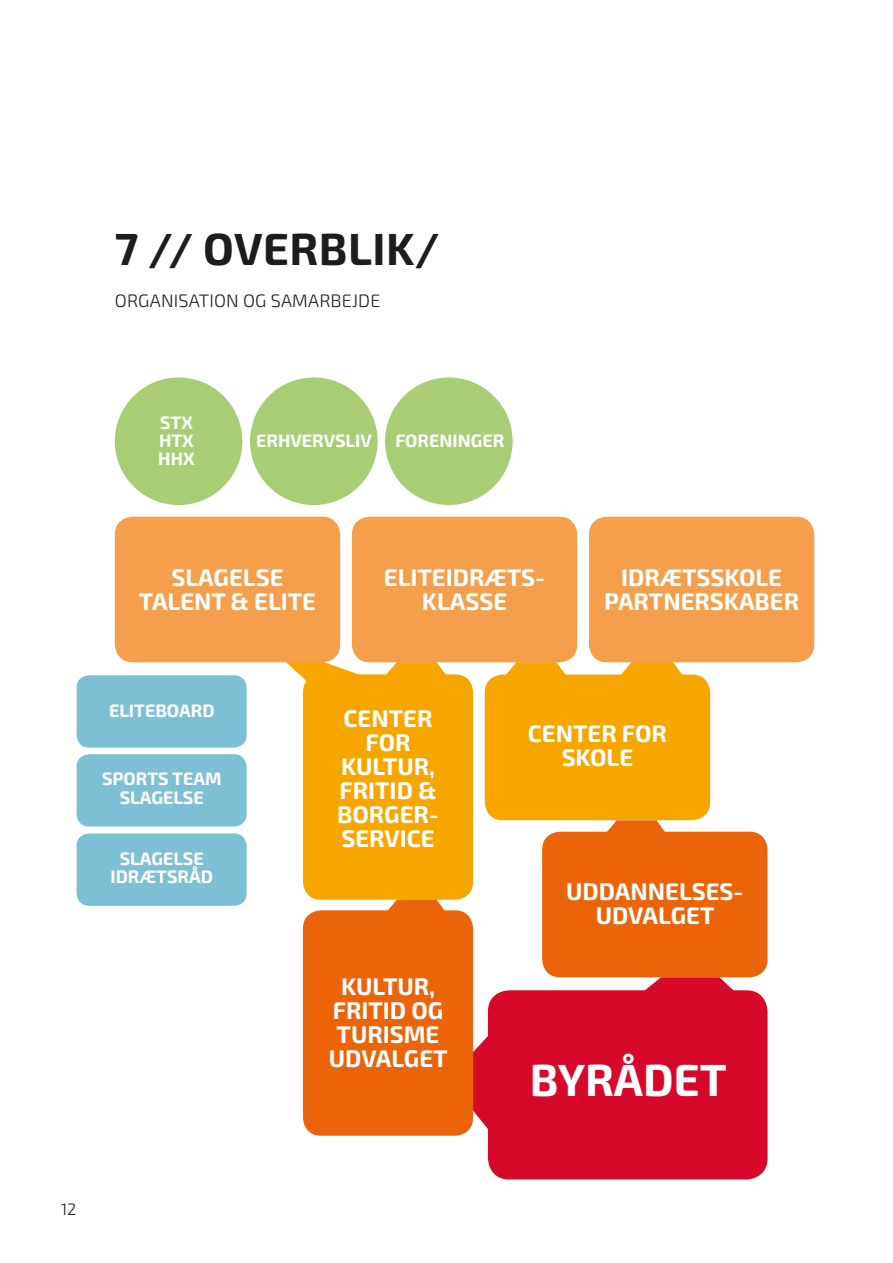
<style>
.page{position:relative;width:893px;height:1263px;background:#fff}
.page>*{position:absolute;margin:0;border:0;box-sizing:border-box;transform-origin:0 0}
.t1{font:700 45px "Exo 2.0";letter-spacing:.01em;color:#1d1d1b}
.t2{font:700 45px "Exo 2.0";color:#fff}
.t3{font:700 24px/24px "Exo 2.0";color:#fff;text-align:center}
.t4{font:700 18px/18px "Exo 2.0";color:#fff;text-align:center}
.t5{font:300 18px "Exo 2.0";letter-spacing:.01em;color:#1d1d1b}
.t6{font:300 16.5px "Exo 2.0";color:#1d1d1b}
</style>
<div class="page">
<div style="left:488px;top:990px;width:279px;height:189px;background:#d7092a;border-radius:21px"></div>
<div style="left:485px;top:674px;width:225px;height:146px;background:#f7a600;border-radius:18px"></div>
<div style="left:77px;top:833px;width:170px;height:73px;background:#7dc0d5;border-radius:13px"></div>
<div style="left:77px;top:675px;width:170px;height:73px;background:#7dc0d5;border-radius:13px"></div>
<div style="left:77px;top:754px;width:170px;height:72px;background:#7dc0d5;border-radius:13px"></div>
<div style="left:303px;top:910px;width:170px;height:226px;background:#ec6409;border-radius:18px"></div>
<div style="left:542px;top:832px;width:225px;height:145px;background:#ec6409;border-radius:18px"></div>
<div style="left:303px;top:674px;width:170px;height:226px;background:#f7a600;border-radius:18px"></div>
<svg style="left:378px;top:900px;width:75px;height:11px"></svg>
<svg style="left:597px;top:820px;width:76px;height:12px"></svg>
<svg style="left:613px;top:662px;width:76px;height:13px"></svg>
<svg style="left:497px;top:662px;width:76px;height:14px"></svg>
<svg style="left:285px;top:661px;width:168px;height:24px"></svg>
<svg style="left:633px;top:977px;width:111px;height:14px"></svg>
<svg style="left:473px;top:1027px;width:15px;height:112px"></svg>
<div style="left:589px;top:517px;width:225px;height:145px;background:#f59e4c;border-radius:18px"></div>
<div style="left:352px;top:517px;width:225px;height:145px;background:#f59e4c;border-radius:18px"></div>
<div style="left:115px;top:517px;width:225px;height:145px;background:#f59e4c;border-radius:18px"></div>
<div style="left:115px;top:377px;width:127px;height:128px;background:#a8cd75;border-radius:50%"></div>
<div style="left:250px;top:377px;width:128px;height:128px;background:#a8cd75;border-radius:50%"></div>
<div style="left:385px;top:377px;width:128px;height:128px;background:#a8cd75;border-radius:50%"></div>
<h1 class="t1" style="left:115px;top:223px;width:326px">7 // OVERBLIK/</h1>
<p class="t5" style="left:115px;top:291px;width:267px">ORGANISATION OG SAMARBEJDE</p>
<p class="t4" style="left:158px;top:414px;width:38px;text-align:justify">STX HTX HHX</p>
<p class="t4" style="left:256px;top:432px;width:117px">ERHVERVSLIV</p>
<p class="t4" style="left:395px;top:432px;width:110px">FORENINGER</p>
<p class="t3" style="left:139px;top:566px;width:179px">SLAGELSE<br>TALENT &amp; ELITE</p>
<p class="t3" style="left:384px;top:566px;width:163px">ELITEIDRÆTS-<br>KLASSE</p>
<p class="t3" style="left:604px;top:566px;width:197px">IDRÆTSSKOLE<br>PARTNERSKABER</p>
<p class="t4" style="left:109px;top:702px;width:107px">ELITEBOARD</p>
<p class="t4" style="left:102px;top:770px;width:121px">SPORTS TEAM<br>SLAGELSE</p>
<p class="t4" style="left:110px;top:850px;width:104px">SLAGELSE<br>IDRÆTSRÅD</p>
<p class="t3" style="left:337px;top:707px;width:103px">CENTER<br>FOR<br>KULTUR,<br>FRITID &amp;<br>BORGER-<br>SERVICE</p>
<p class="t3" style="left:329px;top:975px;width:120px">KULTUR,<br>FRITID OG<br>TURISME<br>UDVALGET</p>
<p class="t3" style="left:528px;top:722px;width:141px">CENTER FOR<br>SKOLE</p>
<p class="t3" style="left:566px;top:880px;width:179px">UDDANNELSES-<br>UDVALGET</p>
<h1 class="t2" style="left:530px;top:1053px;width:199px">BYRÅDET</h1>
<p class="t6" style="left:61px;top:1200px;width:17px">12</p>
</div>
